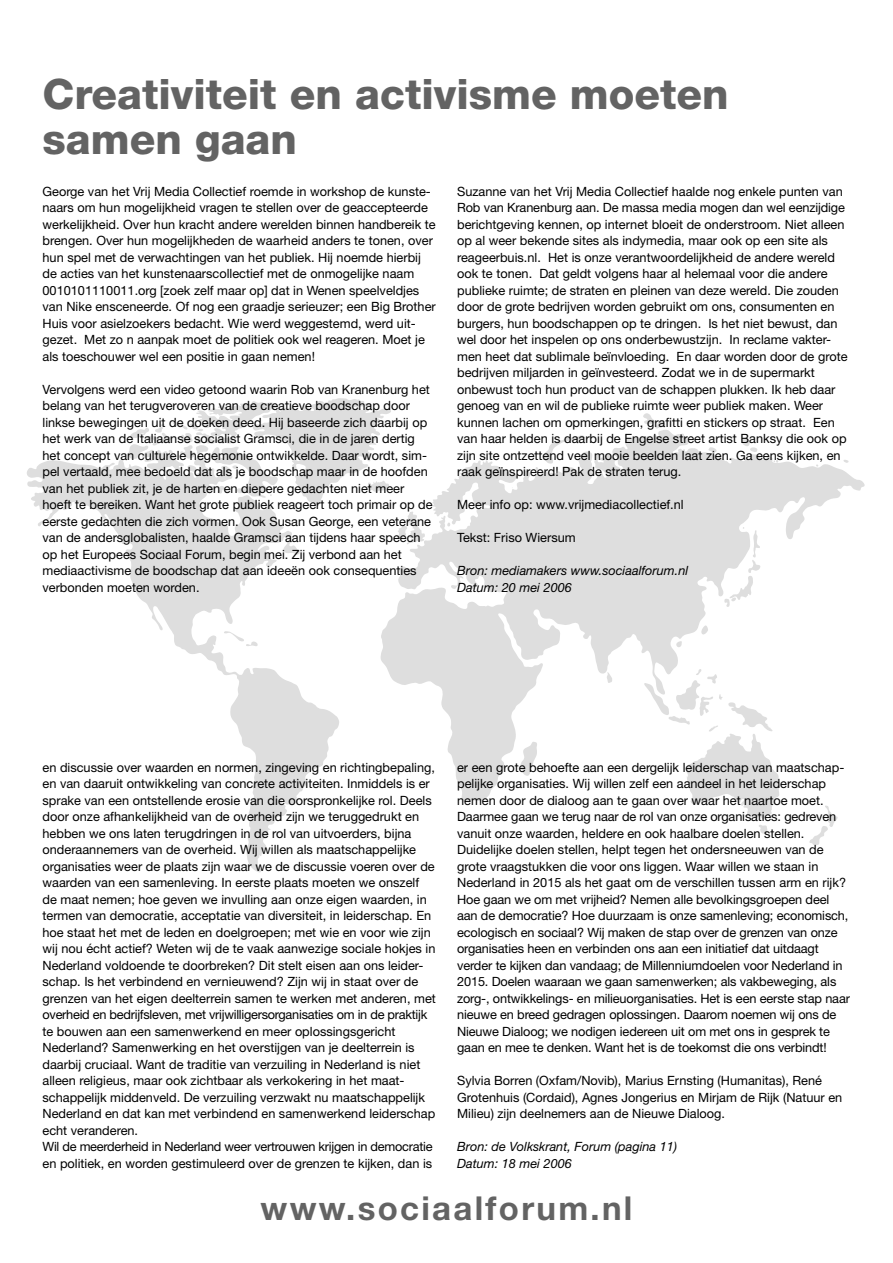
<style>
.page{position:relative;width:893px;height:1263px;background:#fff}
.page>*{position:absolute;margin:0;border:0;box-sizing:border-box;transform-origin:0 0}
.t1{font:800 42px/45px "Helvetica Neue";color:#636363}
.t2{font:700 33px "Helvetica Neue";letter-spacing:.07em;color:#636363}
.t3{font:12.75px/16.5px "Helvetica Neue";color:#000}
.t4{font:italic 12.75px/16.5px "Helvetica Neue";color:#000}
</style>
<div class="page">
<svg style="left:27px;top:398px;width:838px;height:475px"></svg>
<h1 class="t1" style="left:43px;top:72px;width:688px">Creativiteit en activisme moeten samen gaan</h1>
<p class="t3" style="left:43px;top:183px;width:395px">George van het Vrij Media Collectief roemde in workshop de kunste&shy;naars om hun mogelijkheid vragen te stellen over de geaccepteerde werkelijkheid. Over hun kracht andere werelden binnen handbereik te brengen. Over hun mogelijkheden de waarheid anders te tonen, over hun spel met de verwachtingen van het publiek. Hij noemde hierbij de acties van het kunstenaarscollectief met de onmogelijke naam 0010101110011.org [zoek zelf maar op] dat in Wenen speelveldjes van Nike ensceneerde. Of nog een graadje serieuzer; een Big Brother Huis voor asielzoekers bedacht. Wie werd weggestemd, werd uit&shy;gezet. Met zo n aanpak moet de politiek ook wel reageren. Moet je als toeschouwer wel een positie in gaan nemen!</p>
<p class="t3" style="left:43px;top:381px;width:392px">Vervolgens werd een video getoond waarin Rob van Kranenburg het belang van het terugveroveren van de creatieve boodschap door linkse bewegingen uit de doeken deed. Hij baseerde zich daarbij op het werk van de Italiaanse socialist Gramsci, die in de jaren dertig het concept van culturele hegemonie ontwikkelde. Daar wordt, sim&shy;pel vertaald, mee bedoeld dat als je boodschap maar in de hoofden van het publiek zit, je de harten en diepere gedachten niet meer hoeft te bereiken. Want het grote publiek reageert toch primair op de eerste gedachten die zich vormen. Ook Susan George, een veterane van de andersglobalisten, haalde Gramsci aan tijdens haar speech op het Europees Sociaal Forum, begin mei. Zij verbond aan het mediaactivisme de boodschap dat aan ideeën ook consequenties verbonden moeten worden.</p>
<p class="t3" style="left:457px;top:183px;width:392px">Suzanne van het Vrij Media Collectief haalde nog enkele punten van Rob van Kranenburg aan. De massa media mogen dan wel eenzijdige berichtgeving kennen, op internet bloeit de onderstroom. Niet alleen op al weer bekende sites als indymedia, maar ook op een site als reageerbuis.nl. Het is onze verantwoordelijkheid de andere wereld ook te tonen. Dat geldt volgens haar al helemaal voor die andere publieke ruimte; de straten en pleinen van deze wereld. Die zouden door de grote bedrijven worden gebruikt om ons, consumenten en burgers, hun boodschappen op te dringen. Is het niet bewust, dan wel door het inspelen op ons onderbewustzijn. In reclame vakter&shy;men heet dat sublimale beïnvloeding. En daar worden door de grote bedrijven miljarden in geïnvesteerd. Zodat we in de supermarkt onbewust toch hun product van de schappen plukken. Ik heb daar genoeg van en wil de publieke ruimte weer publiek maken. Weer kunnen lachen om opmerkingen, grafitti en stickers op straat. Een van haar helden is daarbij de Engelse street artist Banksy die ook op zijn site ontzettend veel mooie beelden laat zien. Ga eens kijken, en raak geïnspireerd! Pak de straten terug.</p>
<p class="t3" style="left:457px;top:496px;width:228px">Meer info op: www.vrijmediacollectief.nl</p>
<p class="t3" style="left:457px;top:529px;width:120px">Tekst: Friso Wiersum</p>
<p class="t4" style="left:457px;top:562px;width:233px">Bron: mediamakers www.sociaalforum.nl<br>Datum: 20 mei 2006</p>
<p class="t3" style="left:43px;top:759px;width:395px">en discussie over waarden en normen, zingeving en richtingbepaling, en van daaruit ontwikkeling van concrete activiteiten. Inmiddels is er sprake van een ontstellende erosie van die oorspronkelijke rol. Deels door onze afhankelijkheid van de overheid zijn we teruggedrukt en hebben we ons laten terugdringen in de rol van uitvoerders, bijna onderaannemers van de overheid. Wij willen als maatschappelijke organisaties weer de plaats zijn waar we de discussie voeren over de waarden van een samenleving. In eerste plaats moeten we onszelf de maat nemen; hoe geven we invulling aan onze eigen waarden, in termen van democratie, acceptatie van diversiteit, in leiderschap. En hoe staat het met de leden en doelgroepen; met wie en voor wie zijn wij nou écht actief? Weten wij de te vaak aanwezige sociale hokjes in Nederland voldoende te doorbreken? Dit stelt eisen aan ons leider&shy;schap. Is het verbindend en vernieuwend? Zijn wij in staat over de grenzen van het eigen deelterrein samen te werken met anderen, met overheid en bedrijfsleven, met vrijwilligersorganisaties om in de praktijk te bouwen aan een samenwerkend en meer oplossingsgericht Nederland? Samenwerking en het overstijgen van je deelterrein is daarbij cruciaal. Want de traditie van verzuiling in Nederland is niet alleen religieus, maar ook zichtbaar als verkokering in het maat&shy;schappelijk middenveld. De verzuiling verzwakt nu maatschappelijk Nederland en dat kan met verbindend en samenwerkend leiderschap echt veranderen.<br>Wil de meerderheid in Nederland weer vertrouwen krijgen in democratie en politiek, en worden gestimuleerd over de grenzen te kijken, dan is</p>
<p class="t3" style="left:457px;top:759px;width:394px">er een grote behoefte aan een dergelijk leiderschap van maatschap&shy;pelijke organisaties. Wij willen zelf een aandeel in het leiderschap nemen door de dialoog aan te gaan over waar het naartoe moet.<br>Daarmee gaan we terug naar de rol van onze organisaties: gedreven vanuit onze waarden, heldere en ook haalbare doelen stellen.<br>Duidelijke doelen stellen, helpt tegen het ondersneeuwen van de grote vraagstukken die voor ons liggen. Waar willen we staan in Nederland in 2015 als het gaat om de verschillen tussen arm en rijk?<br>Hoe gaan we om met vrijheid? Nemen alle bevolkingsgroepen deel aan de democratie? Hoe duurzaam is onze samenleving; economisch, ecologisch en sociaal? Wij maken de stap over de grenzen van onze organisaties heen en verbinden ons aan een initiatief dat uitdaagt verder te kijken dan vandaag; de Millenniumdoelen voor Nederland in 2015. Doelen waaraan we gaan samenwerken; als vakbeweging, als zorg-, ontwikkelings- en milieuorganisaties. Het is een eerste stap naar nieuwe en breed gedragen oplossingen. Daarom noemen wij ons de Nieuwe Dialoog; we nodigen iedereen uit om met ons in gesprek te gaan en mee te denken. Want het is de toekomst die ons verbindt!</p>
<p class="t3" style="left:457px;top:1072px;width:387px">Sylvia Borren (Oxfam/Novib), Marius Ernsting (Humanitas), René<br>Grotenhuis (Cordaid), Agnes Jongerius en Mirjam de Rijk (Natuur en<br>Milieu) zijn deelnemers aan de Nieuwe Dialoog.</p>
<p class="t4" style="left:457px;top:1138px;width:222px">Bron: de Volkskrant, Forum (pagina 11)<br>Datum: 18 mei 2006</p>
<h2 class="t2" style="left:260px;top:1188px;width:373px">www.sociaalforum.nl</h2>
</div>
